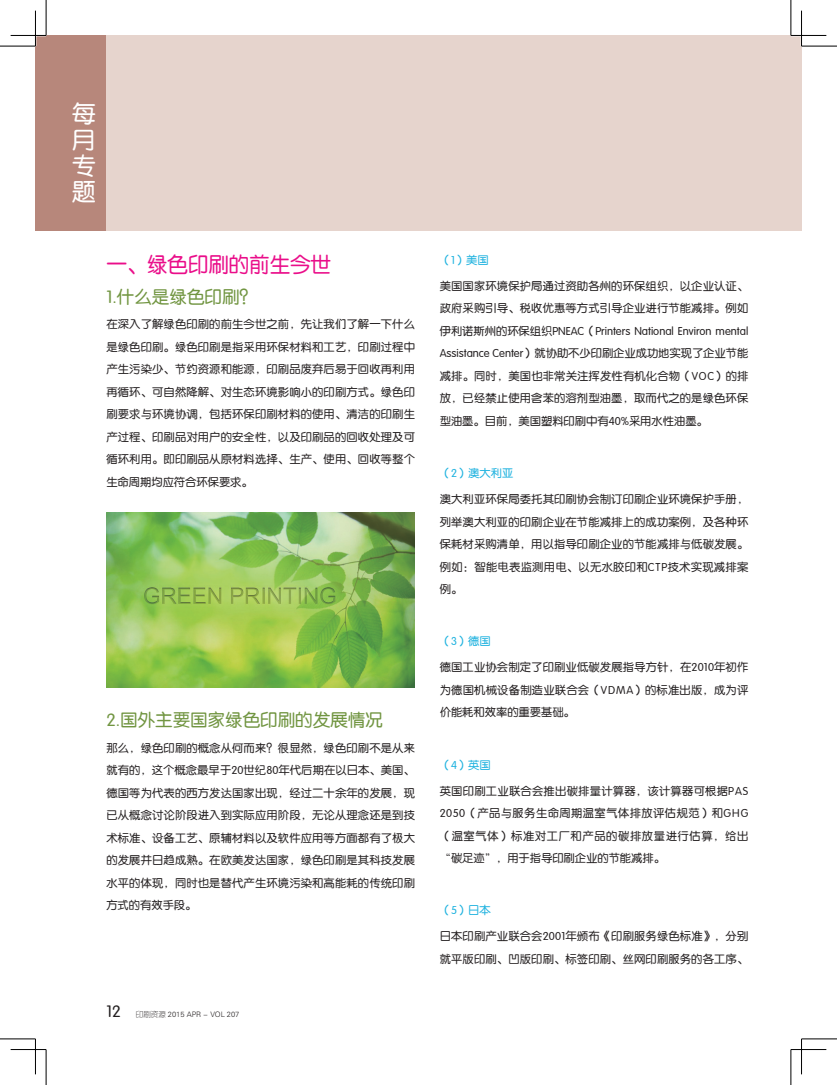
<style>
.page{position:relative;width:837px;height:1085px;background:#fff}
.page>*{position:absolute;margin:0;border:0;box-sizing:border-box;transform-origin:0 0}
.t1{font:23.75px/26.1px "FZY3 JW GB1 0";color:#fff;text-align:justify}
.t2{font:21.25px "FZY3 JW GB1 0";color:#ea0e8a;scale:.96 1}
.t3{font:17.5px "FZY3 JW GB1 0";color:#719541}
.t4{font:11.25px/22.5px "FZY3 JW GB1 0";letter-spacing:.015em;color:#231f20;text-align:justify}
.t5{font:11.25px "FZY3 JW GB1 0";color:#1fb2df}
.t6{font:7.5px "FZY1 JW GB1 0";color:#231f20}
.s1{font-family:"FZY3 JW GB1 0";font-size:16.25px}
</style>
<div class="page">
<div style="left:35px;top:35px;width:766px;height:195px;background:#e6d4cd"></div>
<div style="left:35px;top:35px;width:71px;height:195px;background:#b7877b"></div>
<img style="left:106px;top:512px;width:309px;height:175px">
<hr style="left:800px;top:11px;width:2px;height:35px;background:#fff">
<hr style="left:0;top:46px;width:35px;height:1px;background:#000">
<hr style="left:801px;top:46px;width:35px;height:1px;background:#000">
<hr style="left:0;top:1038px;width:35px;height:1px;background:#000">
<hr style="left:801px;top:1038px;width:35px;height:1px;background:#000">
<hr style="left:46px;top:0;width:1px;height:35px;background:#000">
<hr style="left:46px;top:1049px;width:1px;height:35px;background:#000">
<hr style="left:790px;top:0;width:1px;height:35px;background:#000">
<hr style="left:790px;top:1049px;width:1px;height:35px;background:#000">
<hr style="left:11px;top:35px;width:35px;height:1px;background:#000">
<hr style="left:790px;top:35px;width:36px;height:1px;background:#000">
<hr style="left:11px;top:1049px;width:35px;height:1px;background:#000">
<hr style="left:790px;top:1049px;width:36px;height:1px;background:#000">
<hr style="left:35px;top:11px;width:1px;height:35px;background:#000">
<hr style="left:35px;top:1038px;width:1px;height:36px;background:#000">
<hr style="left:801px;top:11px;width:1px;height:35px;background:#000">
<hr style="left:801px;top:1038px;width:1px;height:36px;background:#000">
<h1 class="t1" style="left:72px;top:101px;width:26px">每月专题</h1>
<h2 class="t2" style="left:106px;top:253px;width:235px">一、绿色印刷的前生今世</h2>
<h3 class="t3" style="left:106px;top:287px;width:152px">1.什么是绿色印刷？</h3>
<p class="t4" style="left:106px;top:313px;width:310px">在深入了解绿色印刷的前生今世之前，先让我们了解一下什么是绿色印刷。绿色印刷是指采用环保材料和工艺，印刷过程中产生污染少、节约资源和能源，印刷品废弃后易于回收再利用再循环、可自然降解、对生态环境影响小的印刷方式。绿色印刷要求与环境协调，包括环保印刷材料的使用、清洁的印刷生产过程、印刷品对用户的安全性，以及印刷品的回收处理及可循环利用。即印刷品从原材料选择、生产、使用、回收等整个生命周期均应符合环保要求。</p>
<h3 class="t3" style="left:106px;top:710px;width:278px">2.国外主要国家绿色印刷的发展情况</h3>
<p class="t4" style="left:106px;top:736px;width:310px">那么，绿色印刷的概念从何而来？很显然，绿色印刷不是从来就有的，这个概念最早于20世纪80年代后期在以日本、美国、德国等为代表的西方发达国家出现，经过二十余年的发展，现已从概念讨论阶段进入到实际应用阶段，无论从理念还是到技术标准、设备工艺、原辅材料以及软件应用等方面都有了极大的发展并日趋成熟。在欧美发达国家，绿色印刷是其科技发展水平的体现，同时也是替代产生环境污染和高能耗的传统印刷方式的有效手段。</p>
<p class="t6" style="left:106px;top:1009px;width:134px"><span class="s1">12</span> 印刷资源 2015 APR - VOL 207</p>
<p class="t5" style="left:439px;top:254px;width:50px">（1）美国</p>
<p class="t4" style="left:439px;top:275px;width:310px">美国国家环境保护局通过资助各州的环保组织，以企业认证、政府采购引导、税收优惠等方式引导企业进行节能减排。例如伊利诺斯州的环保组织PNEAC（Printers National Environ mental Assistance Center）就协助不少印刷企业成功地实现了企业节能减排。同时，美国也非常关注挥发性有机化合物（VOC）的排放，已经禁止使用含苯的溶剂型油墨，取而代之的是绿色环保型油墨。目前，美国塑料印刷中有40%采用水性油墨。</p>
<p class="t5" style="left:439px;top:467px;width:75px">（2）澳大利亚</p>
<p class="t4" style="left:439px;top:488px;width:310px">澳大利亚环保局委托其印刷协会制订印刷企业环境保护手册，列举澳大利亚的印刷企业在节能减排上的成功案例，及各种环保耗材采购清单，用以指导印刷企业的节能减排与低碳发展。例如：智能电表监测用电、以无水胶印和CTP技术实现减排案例。</p>
<p class="t5" style="left:439px;top:635px;width:53px">（3）德国</p>
<p class="t4" style="left:439px;top:656px;width:310px">德国工业协会制定了印刷业低碳发展指导方针，在2010年初作为德国机械设备制造业联合会（VDMA）的标准出版，成为评价能耗和效率的重要基础。</p>
<p class="t5" style="left:439px;top:758px;width:53px">（4）英国</p>
<p class="t4" style="left:439px;top:779px;width:310px">英国印刷工业联合会推出碳排量计算器，该计算器可根据PAS 2050（产品与服务生命周期温室气体排放评估规范）和GHG（温室气体）标准对工厂和产品的碳排放量进行估算，给出“碳足迹”，用于指导印刷企业的节能减排。</p>
<p class="t5" style="left:439px;top:904px;width:53px">（5）日本</p>
<p class="t4" style="left:439px;top:925px;width:310px">日本印刷产业联合会2001年颁布《印刷服务绿色标准》，分别就平版印刷、凹版印刷、标签印刷、丝网印刷服务的各工序、</p>
</div>
